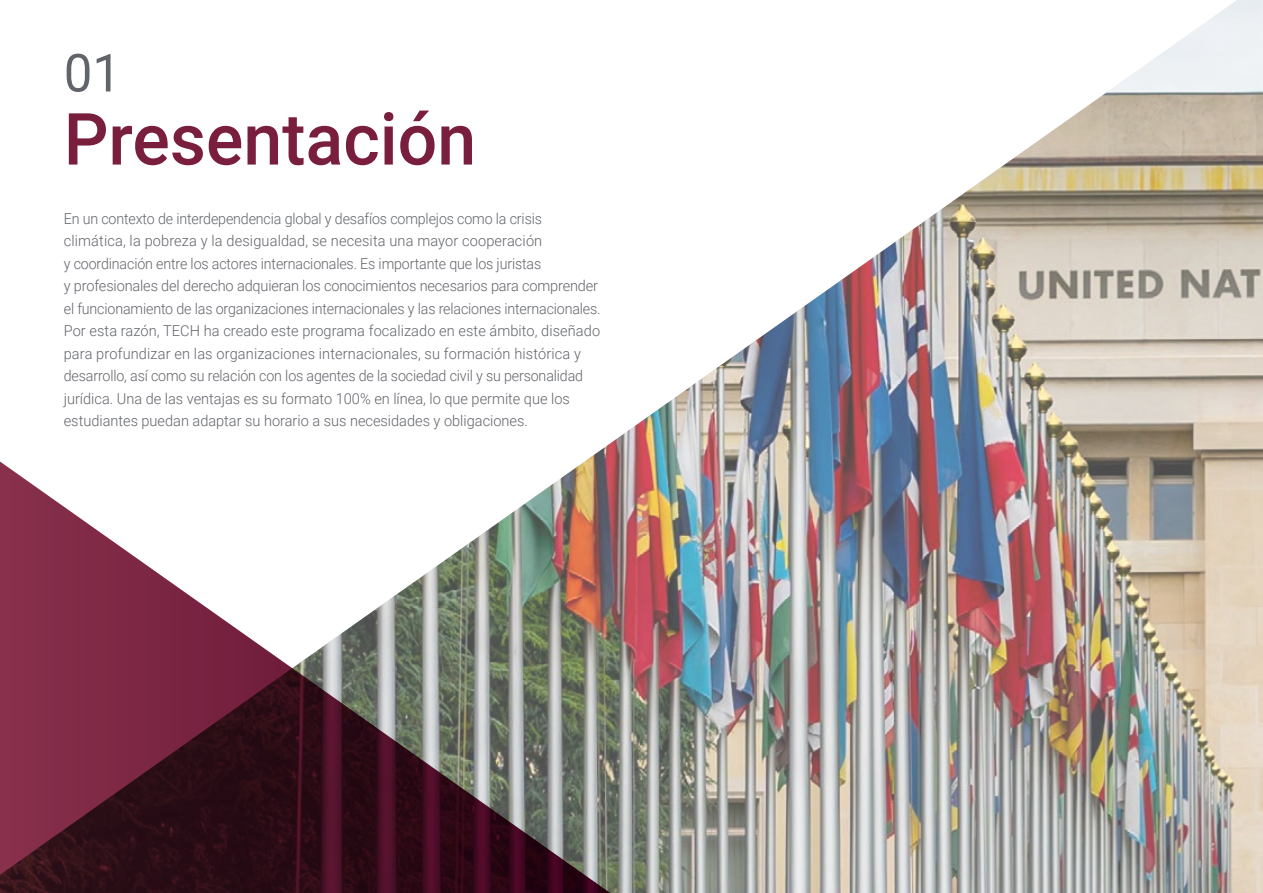
<style>
.page{position:relative;width:1263px;height:893px;background:#fff}
.page>*{position:absolute;margin:0;border:0;box-sizing:border-box;transform-origin:0 0}
.t1{font:500 72px "Roboto";color:#791e3c}
.t2{font:52.5px "Roboto";color:#61646a}
.t3{font:300 15px/22.5px "Roboto";letter-spacing:-.01em;color:#61646a;scale:.95 1}
</style>
<div class="page">
<img style="left:607px;top:0;width:656px;height:893px">
<svg style="left:0;top:446px;width:640px;height:447px"></svg>
<h2 class="t2" style="left:64px;top:36px;width:59px">01</h2>
<h1 class="t1" style="left:64px;top:89px;width:414px">Presentación</h1>
<p class="t3" style="left:64px;top:207px;width:567px">En un contexto de interdependencia global y desafíos complejos como la crisis climática, la pobreza y la desigualdad, se necesita una mayor cooperación<br>y coordinación entre los actores internacionales. Es importante que los juristas<br>y profesionales del derecho adquieran los conocimientos necesarios para comprender el funcionamiento de las organizaciones internacionales y las relaciones internacionales.<br>Por esta razón, TECH ha creado este programa focalizado en este ámbito, diseñado para profundizar en las organizaciones internacionales, su formación histórica y desarrollo, así como su relación con los agentes de la sociedad civil y su personalidad jurídica. Una de las ventajas es su formato 100% en línea, lo que permite que los estudiantes puedan adaptar su horario a sus necesidades y obligaciones.</p>
</div>
